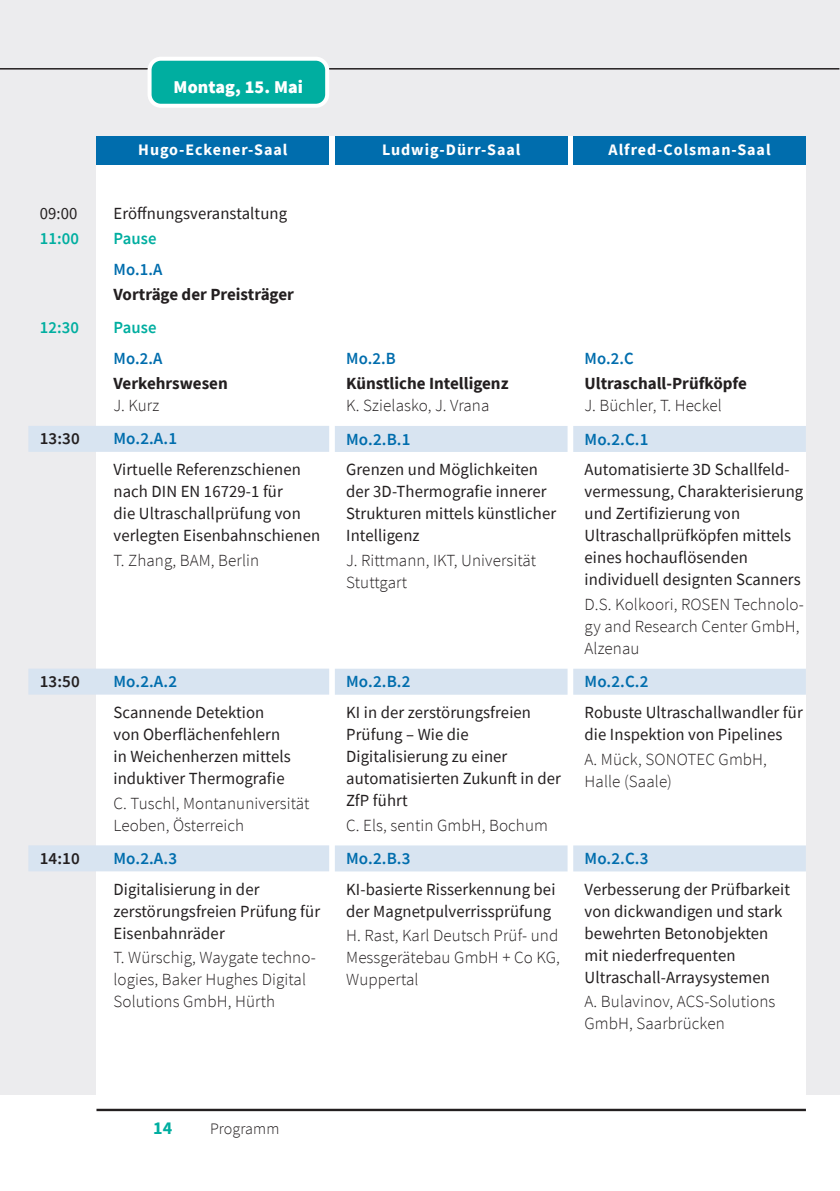
<style>
.page{position:relative;width:840px;height:1191px;background:#fff}
.page>*{position:absolute;margin:0;border:0;box-sizing:border-box;transform-origin:0 0}
.t1{font:900 18px "Source Sans Pro";letter-spacing:.005em;color:#fff}
.t2{font:700 18px "Source Sans Pro";color:#00aea0}
.t3{font:17px/22px "Source Sans Pro";letter-spacing:.005em;color:#231f20}
.t4{font:300 17px/22px "Source Sans Pro";letter-spacing:.005em;color:#231f20}
.t5{font:600 17px "Source Sans Pro";letter-spacing:.005em;color:#006dad}
.t6{font:700 17px "Source Sans Pro";color:#231f20}
.t7{font:600 17px "Source Sans Pro";letter-spacing:.005em;color:#00aea0}
.t8{font:600 17px "Source Sans Pro";letter-spacing:.005em;color:#231f20}
.t9{font:700 16px "Source Sans Pro";letter-spacing:.06em;color:#fff}
.t10{font:300 16px "Source Sans Pro";letter-spacing:.005em;color:#231f20}
</style>
<div class="page">
<hr style="left:96px;top:1108px;width:709px;height:3px;background:#231f20">
<div style="left:0;top:0;width:838px;height:1094px;background:#ececee"></div>
<hr style="left:0;top:68px;width:838px;height:2px;background:#231f20">
<div style="left:96px;top:136px;width:709px;height:970px;background:#fff"></div>
<div style="left:334px;top:136px;width:233px;height:28px;background:#006dad"></div>
<div style="left:573px;top:136px;width:232px;height:28px;background:#006dad"></div>
<div style="left:96px;top:136px;width:233px;height:28px;background:#006dad"></div>
<div style="left:149px;top:59px;width:178px;height:47px;background:#00aea0;border-radius:11px"></div>
<div style="left:147px;top:57px;width:182px;height:51px;border:4px solid #fff;border-radius:11px"></div>
<div style="left:334px;top:426px;width:233px;height:26px;background:#d8e4f1"></div>
<div style="left:334px;top:668px;width:233px;height:26px;background:#d8e4f1"></div>
<div style="left:334px;top:845px;width:233px;height:26px;background:#d8e4f1"></div>
<div style="left:28px;top:426px;width:301px;height:26px;background:#d8e4f1"></div>
<div style="left:28px;top:668px;width:301px;height:26px;background:#d8e4f1"></div>
<div style="left:28px;top:845px;width:301px;height:26px;background:#d8e4f1"></div>
<div style="left:573px;top:426px;width:232px;height:26px;background:#d8e4f1"></div>
<div style="left:573px;top:668px;width:232px;height:26px;background:#d8e4f1"></div>
<div style="left:573px;top:845px;width:232px;height:26px;background:#d8e4f1"></div>
<p class="t1" style="left:173px;top:75px;width:131px">Montag, 15. Mai</p>
<p class="t9" style="left:138px;top:139px;width:150px">Hugo-Eckener-Saal</p>
<p class="t9" style="left:382px;top:139px;width:140px">Ludwig-Dürr-Saal</p>
<p class="t9" style="left:608px;top:139px;width:163px">Alfred-Colsman-Saal</p>
<p class="t3" style="left:40px;top:202px;width:39px">09:00</p>
<p class="t3" style="left:113px;top:202px;width:175px">Eröffnungsveranstaltung</p>
<p class="t7" style="left:40px;top:227px;width:41px">11:00</p>
<p class="t7" style="left:113px;top:227px;width:44px">Pause</p>
<p class="t5" style="left:113px;top:258px;width:50px">Mo.1.A</p>
<p class="t6" style="left:113px;top:283px;width:182px">Vorträge der Preisträger</p>
<p class="t7" style="left:40px;top:316px;width:41px">12:30</p>
<p class="t7" style="left:113px;top:316px;width:44px">Pause</p>
<p class="t5" style="left:113px;top:347px;width:50px">Mo.2.A</p>
<p class="t6" style="left:113px;top:372px;width:116px">Verkehrswesen</p>
<p class="t4" style="left:113px;top:394px;width:47px">J. Kurz</p>
<p class="t8" style="left:40px;top:428px;width:41px">13:30</p>
<p class="t5" style="left:113px;top:428px;width:65px">Mo.2.A.1</p>
<p class="t3" style="left:113px;top:458px;width:208px">Virtuelle Referenzschienen nach DIN EN 16729-1 für<br>die Ultraschallprüfung von verlegten Eisenbahnschienen</p>
<p class="t4" style="left:113px;top:549px;width:147px">T. Zhang, BAM, Berlin</p>
<p class="t8" style="left:40px;top:670px;width:41px">13:50</p>
<p class="t5" style="left:113px;top:670px;width:65px">Mo.2.A.2</p>
<p class="t3" style="left:113px;top:701px;width:179px">Scannende Detektion von Oberflächenfehlern in Weichenherzen mittels induktiver Thermografie</p>
<p class="t4" style="left:113px;top:792px;width:197px">C. Tuschl, Montanuniversität<br>Leoben, Österreich</p>
<p class="t8" style="left:40px;top:847px;width:41px">14:10</p>
<p class="t5" style="left:113px;top:847px;width:65px">Mo.2.A.3</p>
<p class="t3" style="left:113px;top:877px;width:208px">Digitalisierung in der zerstörungsfreien Prüfung für<br>Eisenbahnräder</p>
<p class="t4" style="left:113px;top:946px;width:204px">T. Würschig, Waygate techno&shy;logies, Baker Hughes Digital<br>Solutions GmbH, Hürth</p>
<p class="t5" style="left:346px;top:347px;width:51px">Mo.2.B</p>
<p class="t6" style="left:346px;top:372px;width:164px">Künstliche Intelligenz</p>
<p class="t4" style="left:346px;top:394px;width:145px">K. Szielasko, J. Vrana</p>
<p class="t5" style="left:346px;top:428px;width:66px">Mo.2.B.1</p>
<p class="t3" style="left:346px;top:458px;width:211px">Grenzen und Möglichkeiten der 3D-Thermografie innerer<br>Strukturen mittels künstlicher<br>Intelligenz</p>
<p class="t4" style="left:346px;top:549px;width:191px">J. Rittmann, IKT, Universität<br>Stuttgart</p>
<p class="t5" style="left:346px;top:670px;width:66px">Mo.2.B.2</p>
<p class="t3" style="left:346px;top:701px;width:216px">KI in der zerstörungsfreien<br>Prüfung – Wie die<br>Digitalisierung zu einer automatisierten Zukunft in der<br>ZfP führt</p>
<p class="t4" style="left:346px;top:814px;width:203px">C. Els, sentin GmbH, Bochum</p>
<p class="t5" style="left:346px;top:847px;width:66px">Mo.2.B.3</p>
<p class="t3" style="left:346px;top:878px;width:210px">KI-basierte Risserkennung bei der Magnetpulverrissprüfung</p>
<p class="t4" style="left:346px;top:924px;width:215px;text-align:justify">H. Rast, Karl Deutsch Prüf- und Messgerätebau GmbH + Co KG, Wuppertal</p>
<p class="t5" style="left:584px;top:347px;width:51px">Mo.2.C</p>
<p class="t6" style="left:584px;top:372px;width:164px">Ultraschall-Prüfköpfe</p>
<p class="t4" style="left:584px;top:394px;width:139px">J. Büchler, T. Heckel</p>
<p class="t5" style="left:584px;top:428px;width:65px">Mo.2.C.1</p>
<p class="t3" style="left:584px;top:458px;width:220px">Automatisierte 3D Schallfeld&shy;vermessung, Charakterisierung und Zertifizierung von<br>Ultraschallprüfköpfen mittels eines hochauflösenden individuell designten Scanners</p>
<p class="t4" style="left:584px;top:593px;width:221px">D.S. Kolkoori, ROSEN Technolo&shy;gy and Research Center GmbH,<br>Alzenau</p>
<p class="t5" style="left:584px;top:670px;width:65px">Mo.2.C.2</p>
<p class="t3" style="left:584px;top:701px;width:219px">Robuste Ultraschallwandler für die Inspektion von Pipelines</p>
<p class="t4" style="left:584px;top:748px;width:184px">A. Mück, SONOTEC GmbH,<br>Halle (Saale)</p>
<p class="t5" style="left:584px;top:847px;width:65px">Mo.2.C.3</p>
<p class="t3" style="left:584px;top:878px;width:207px">Verbesserung der Prüfbarkeit von dickwandigen und stark bewehrten Betonobjekten mit niederfrequenten<br>Ultraschall-Arraysystemen</p>
<p class="t4" style="left:584px;top:990px;width:192px">A. Bulavinov, ACS-Solutions<br>GmbH, Saarbrücken</p>
<p class="t2" style="left:153px;top:1115px;width:21px">14</p>
<p class="t10" style="left:210px;top:1118px;width:71px">Programm</p>
</div>
